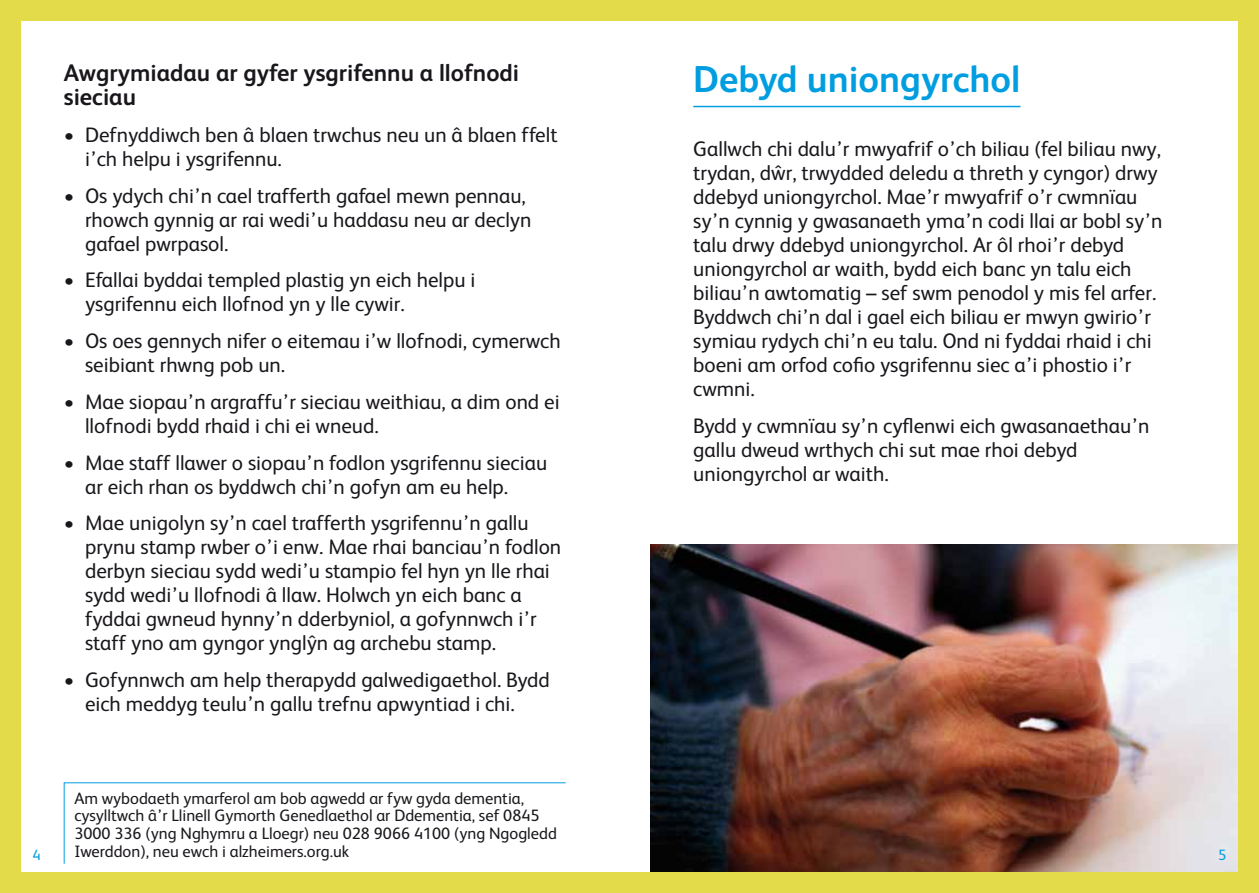
<style>
.page{position:relative;width:1259px;height:893px;background:#fff}
.page>*{position:absolute;margin:0;border:0;box-sizing:border-box;transform-origin:0 0}
.t1{font:700 37.5px "FS Albert";color:#009ee0}
.t2{font:700 24px/24px "FS Albert";color:#1a171c}
.t3{font:21px/24px "FS Albert";color:#1a171c}
.t4{font:16.5px/17.9px "FS Albert";color:#1a171c}
.t5{font:15px "FS Albert";color:#009ee0}
</style>
<div class="page">
<div style="left:0;top:0;width:630px;height:893px;background:#e3db4a"></div>
<div style="left:21px;top:21px;width:609px;height:851px;background:#fff"></div>
<div style="left:629px;top:0;width:630px;height:893px;background:#e3db4a"></div>
<div style="left:629px;top:21px;width:608px;height:851px;background:#fff"></div>
<hr style="left:693px;top:106px;width:327px;height:1px;background:#009ee0">
<img style="left:651px;top:544px;width:586px;height:328px">
<svg style="left:63px;top:782px;width:503px;height:82px"></svg>
<p class="t2" style="left:64px;top:61px;width:457px">Awgrymiadau ar gyfer ysgrifennu a llofnodi sieciau</p>
<p class="t3" style="left:85px;top:123px;width:474px;text-indent:-21px">• Defnyddiwch ben â blaen trwchus neu un â blaen ffelt i’ch helpu i ysgrifennu.</p>
<p class="t3" style="left:85px;top:183px;width:448px;text-indent:-21px">• Os ydych chi’n cael trafferth gafael mewn pennau, rhowch gynnig ar rai wedi’u haddasu neu ar declyn gafael pwrpasol.</p>
<p class="t3" style="left:85px;top:268px;width:392px;text-indent:-21px">• Efallai byddai templed plastig yn eich helpu i ysgrifennu eich llofnod yn y lle cywir.</p>
<p class="t3" style="left:85px;top:329px;width:477px;text-indent:-21px">• Os oes gennych nifer o eitemau i’w llofnodi, cymerwch seibiant rhwng pob un.</p>
<p class="t3" style="left:85px;top:390px;width:476px;text-indent:-21px">• Mae siopau’n argraffu’r sieciau weithiau, a dim ond ei llofnodi bydd rhaid i chi ei wneud.</p>
<p class="t3" style="left:85px;top:450px;width:463px;text-indent:-21px">• Mae staff llawer o siopau’n fodlon ysgrifennu sieciau ar eich rhan os byddwch chi’n gofyn am eu help.</p>
<p class="t3" style="left:85px;top:511px;width:478px;text-indent:-21px">• Mae unigolyn sy’n cael trafferth ysgrifennu’n gallu prynu stamp rwber o’i enw. Mae rhai banciau’n fodlon derbyn sieciau sydd wedi’u stampio fel hyn yn lle rhai sydd wedi’u llofnodi â llaw. Holwch yn eich banc a fyddai gwneud hynny’n dderbyniol, a gofynnwch i’r staff yno am gyngor ynglŷn ag archebu stamp.</p>
<p class="t3" style="left:85px;top:668px;width:466px;text-indent:-21px">• Gofynnwch am help therapydd galwedigaethol. Bydd eich meddyg teulu’n gallu trefnu apwyntiad i chi.</p>
<p class="t5" style="left:33px;top:846px;width:10px">4</p>
<p class="t4" style="left:74px;top:789px;width:484px">Am wybodaeth ymarferol am bob agwedd ar fyw gyda dementia, cysylltwch â’r Llinell Gymorth Genedlaethol ar Ddementia, sef 0845<br>3000 336 (yng Nghymru a Lloegr) neu 028 9066 4100 (yng Ngogledd Iwerddon), neu ewch i alzheimers.org.uk</p>
<h1 class="t1" style="left:693px;top:58px;width:329px">Debyd uniongyrchol</h1>
<p class="t3" style="left:693px;top:137px;width:471px">Gallwch chi dalu’r mwyafrif o’ch biliau (fel biliau nwy, trydan, dŵr, trwydded deledu a threth y cyngor) drwy ddebyd uniongyrchol. Mae’r mwyafrif o’r cwmnïau sy’n cynnig y gwasanaeth yma’n codi llai ar bobl sy’n talu drwy ddebyd uniongyrchol. Ar ôl rhoi’r debyd uniongyrchol ar waith, bydd eich banc yn talu eich biliau’n awtomatig – sef swm penodol y mis fel arfer.<br>Byddwch chi’n dal i gael eich biliau er mwyn gwirio’r symiau rydych chi’n eu talu. Ond ni fyddai rhaid i chi boeni am orfod cofio ysgrifennu siec a’i phostio i’r cwmni.</p>
<p class="t3" style="left:693px;top:414px;width:458px">Bydd y cwmnïau sy’n cyflenwi eich gwasanaethau’n gallu dweud wrthych chi sut mae rhoi debyd uniongyrchol ar waith.</p>
<p class="t5" style="left:1218px;top:846px;width:10px">5</p>
</div>
